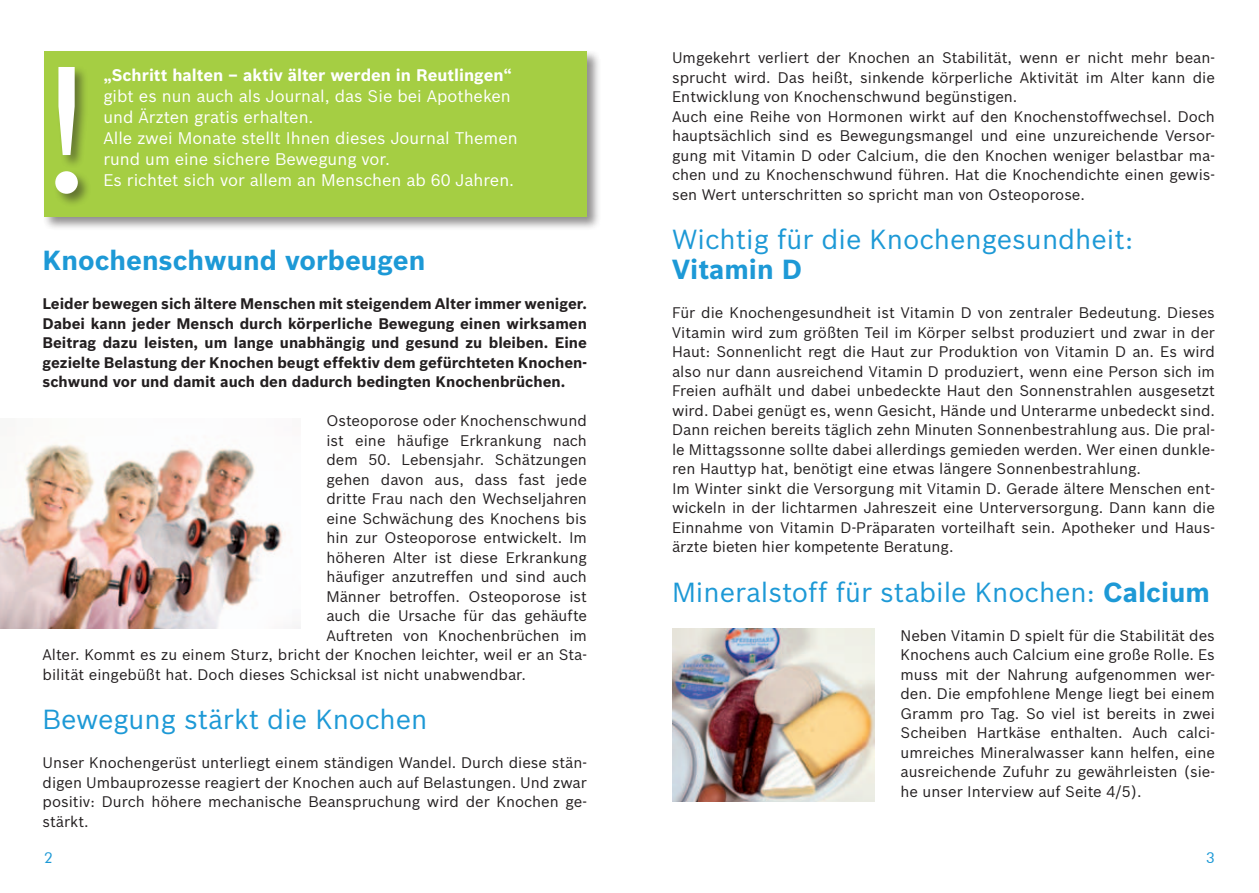
<style>
.page{position:relative;width:1259px;height:893px;background:#fff}
.page>*{position:absolute;margin:0;border:0;box-sizing:border-box;transform-origin:0 0}
.t1{font:27px "Bosch Sans";color:#1d99d6}
.t2{font:700 27px "Bosch Sans";color:#1d99d6}
.t3{font:16.5px/21px "Bosch Sans";color:#fff}
.t4{font:700 16.5px "Bosch Sans";color:#fff}
.t5{font:15px/19.5px "Bosch Sans";color:#231f20;text-align:justify}
.t6{font:700 15px/19.5px "Bosch Sans";color:#231f20;text-align:justify}
.t7{font:15px "Futura BT";color:#1d99d6}
.s1{font-weight:700}
</style>
<div class="page">
<img style="left:0;top:443px;width:301px;height:185px">
<img style="left:672px;top:628px;width:203px;height:173px">
<div style="left:42px;top:49px;width:559px;height:182px;background:#231f20;opacity:.5"></div>
<div style="left:44px;top:51px;width:543px;height:166px;background:#a5ce43"></div>
<div style="left:53px;top:65px;width:38px;height:143px;background:#231f20;opacity:.5"></div>
<svg style="left:55px;top:67px;width:23px;height:127px"></svg>
<p class="t4" style="left:103px;top:65px;width:410px">„Schritt halten – aktiv älter werden in Reutlingen“</p>
<p class="t3" style="left:103px;top:86px;width:416px">gibt es nun auch als Journal, das Sie bei Apotheken und Ärzten gratis erhalten.<br>Alle zwei Monate stellt Ihnen dieses Journal Themen rund um eine sichere Bewegung vor.<br>Es richtet sich vor allem an Menschen ab 60 Jahren.</p>
<h1 class="t2" style="left:43px;top:244px;width:384px">Knochenschwund vorbeugen</h1>
<p class="t6" style="left:43px;top:294px;width:546px">Leider bewegen sich ältere Menschen mit steigendem Alter immer weniger.<br>Dabei kann jeder Mensch durch körperliche Bewegung einen wirksamen Beitrag dazu leisten, um lange unabhängig und gesund zu bleiben. Eine gezielte Belastung der Knochen beugt effektiv dem gefürchteten Knochen&shy;schwund vor und damit auch den dadurch bedingten Knochenbrüchen.</p>
<p class="t5" style="left:326px;top:411px;width:262px">Osteoporose oder Knochenschwund</p>
<p class="t5" style="left:326px;top:431px;width:262px">ist eine häufige Erkrankung nach</p>
<p class="t5" style="left:326px;top:450px;width:262px">dem 50. Lebensjahr. Schätzungen</p>
<p class="t5" style="left:326px;top:470px;width:262px">gehen davon aus, dass fast jede</p>
<p class="t5" style="left:326px;top:489px;width:262px">dritte Frau nach den Wechseljahren</p>
<p class="t5" style="left:326px;top:509px;width:262px">eine Schwächung des Knochens bis</p>
<p class="t5" style="left:326px;top:528px;width:262px">hin zur Osteoporose entwickelt. Im</p>
<p class="t5" style="left:326px;top:548px;width:262px">höheren Alter ist diese Erkrankung</p>
<p class="t5" style="left:326px;top:567px;width:262px">häufiger anzutreffen und sind auch</p>
<p class="t5" style="left:326px;top:587px;width:262px">Männer betroffen. Osteoporose ist</p>
<p class="t5" style="left:326px;top:606px;width:262px">auch die Ursache für das gehäufte</p>
<p class="t5" style="left:326px;top:626px;width:262px">Auftreten von Knochenbrüchen im</p>
<p class="t5" style="left:43px;top:645px;width:546px">Alter. Kommt es zu einem Sturz, bricht der Knochen leichter, weil er an Sta-</p>
<p class="t5" style="left:43px;top:665px;width:485px">bilität eingebüßt hat. Doch dieses Schicksal ist nicht unabwendbar.</p>
<h1 class="t1" style="left:43px;top:703px;width:386px">Bewegung stärkt die Knochen</h1>
<p class="t5" style="left:43px;top:753px;width:546px">Unser Knochengerüst unterliegt einem ständigen Wandel. Durch diese stän&shy;digen Umbauprozesse reagiert der Knochen auch auf Belastungen. Und zwar positiv: Durch höhere mechanische Beanspruchung wird der Knochen ge&shy;stärkt.</p>
<p class="t7" style="left:44px;top:849px;width:10px">2</p>
<p class="t5" style="left:672px;top:48px;width:544px;text-align:left">Umgekehrt verliert der Knochen an Stabilität, wenn er nicht mehr bean&shy;sprucht wird. Das heißt, sinkende körperliche Aktivität im Alter kann die Entwicklung von Knochenschwund begünstigen.<br>Auch eine Reihe von Hormonen wirkt auf den Knochenstoffwechsel. Doch hauptsächlich sind es Bewegungsmangel und eine unzureichende Versor&shy;gung mit Vitamin D oder Calcium, die den Knochen weniger belastbar ma&shy;chen und zu Knochenschwund führen. Hat die Knochendichte einen gewis&shy;sen Wert unterschritten so spricht man von Osteoporose.</p>
<h1 class="t1" style="left:672px;top:222px;width:463px">Wichtig für die Knochengesundheit:</h1>
<h1 class="t2" style="left:672px;top:253px;width:132px">Vitamin D</h1>
<p class="t5" style="left:672px;top:303px;width:544px;text-align:left">Für die Knochengesundheit ist Vitamin D von zentraler Bedeutung. Dieses Vitamin wird zum größten Teil im Körper selbst produziert und zwar in der Haut: Sonnenlicht regt die Haut zur Produktion von Vitamin D an. Es wird also nur dann ausreichend Vitamin D produziert, wenn eine Person sich im Freien aufhält und dabei unbedeckte Haut den Sonnenstrahlen ausgesetzt wird. Dabei genügt es, wenn Gesicht, Hände und Unterarme unbedeckt sind.<br>Dann reichen bereits täglich zehn Minuten Sonnenbestrahlung aus. Die pral&shy;le Mittagssonne sollte dabei allerdings gemieden werden. Wer einen dunkle&shy;ren Hauttyp hat, benötigt eine etwas längere Sonnenbestrahlung.<br>Im Winter sinkt die Versorgung mit Vitamin D. Gerade ältere Menschen ent&shy;wickeln in der lichtarmen Jahreszeit eine Unterversorgung. Dann kann die Einnahme von Vitamin D-Präparaten vorteilhaft sein. Apotheker und Haus&shy;ärzte bieten hier kompetente Beratung.</p>
<h1 class="t1" style="left:672px;top:575px;width:539px">Mineralstoff für stabile Knochen: <span class="s1">Calcium</span></h1>
<p class="t5" style="left:900px;top:625px;width:316px">Neben Vitamin D spielt für die Stabilität des Knochens auch Calcium eine große Rolle. Es muss mit der Nahrung aufgenommen wer&shy;den. Die empfohlene Menge liegt bei einem Gramm pro Tag. So viel ist bereits in zwei Scheiben Hartkäse enthalten. Auch calci&shy;umreiches Mineralwasser kann helfen, eine ausreichende Zufuhr zu gewährleisten (sie&shy;he unser Interview auf Seite 4/5).</p>
<p class="t7" style="left:1206px;top:849px;width:10px">3</p>
</div>
